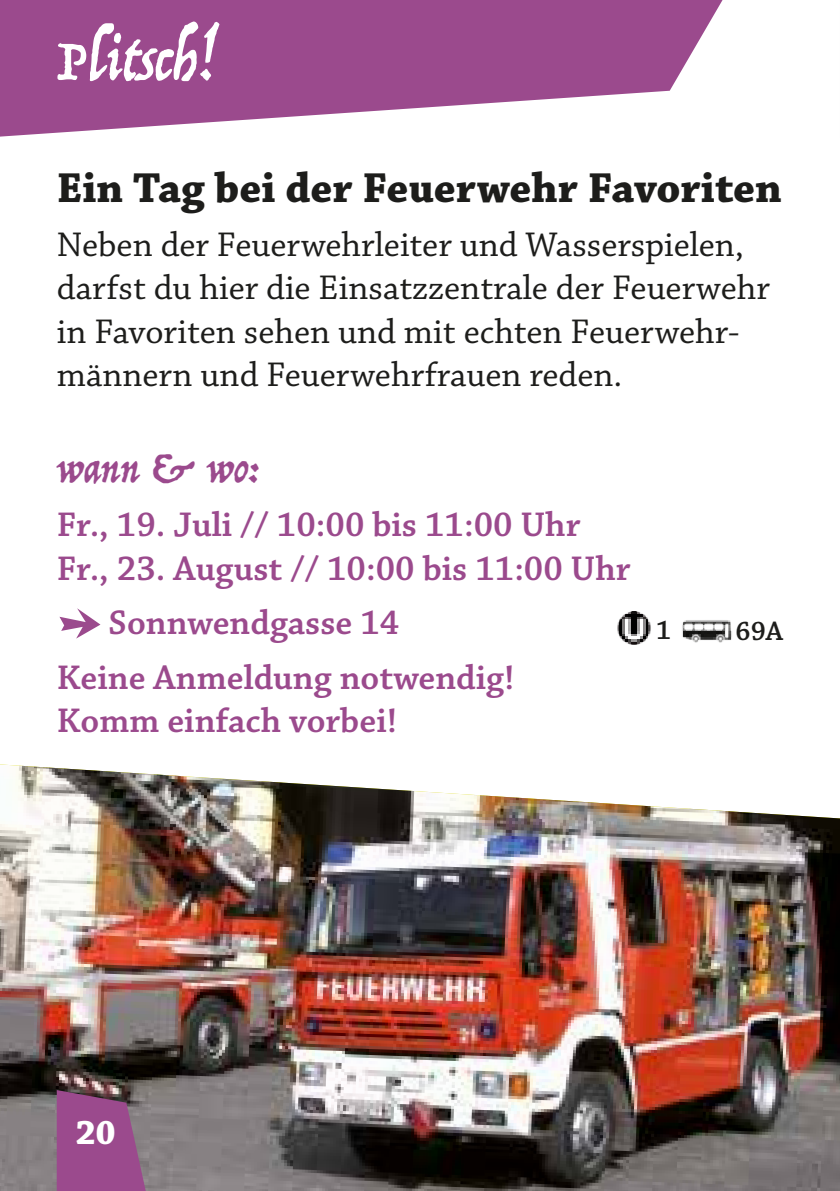
<style>
.page{position:relative;width:840px;height:1191px;background:#fff}
.page>*{position:absolute;margin:0;border:0;box-sizing:border-box;transform-origin:0 0}
.t1{font:64px "Trattatello";color:#fff}
.t2{font:700 44px "Chaparral Pro";color:#1d1d1b}
.t3{font:44px "Trattatello";color:#9b4a8d}
.t4{font:36px/43.2px "Chaparral Pro";color:#1d1d1b}
.t5{font:600 36px/43.2px "Chaparral Pro";color:#9b4a8d}
.t6{font:700 36px "Chaparral Pro";color:#fff}
.t7{font:600 28px "Chaparral Pro";color:#1d1d1b}
</style>
<div class="page">
<svg style="left:0;top:0;width:723px;height:137px;fill:#9b4a8d"></svg>
<img style="left:0;top:764px;width:839px;height:427px">
<svg style="left:57px;top:1090px;width:89px;height:101px;background:#944f87"></svg>
<img style="left:682px;top:620px;width:50px;height:23px">
<img style="left:617px;top:611px;width:34px;height:33px">
<h1 class="t1" style="left:57px;top:20px;width:160px">Plitsch!</h1>
<p class="t2" style="left:57px;top:162px;width:726px">Ein Tag bei der Feuerwehr Favoriten</p>
<p class="t4" style="left:57px;top:224px;width:714px">Neben der Feuerwehrleiter und Wasserspielen, darfst du hier die Einsatzzentrale der Feuerwehr in Favoriten sehen und mit echten Feuerwehr&shy;männern und Feuerwehrfrauen reden.</p>
<p class="t3" style="left:57px;top:441px;width:204px">wann &amp; wo:</p>
<p class="t5" style="left:57px;top:504px;width:575px">Fr., 19. Juli // 10:00 bis 11:00 Uhr<br>Fr., 23. August // 10:00 bis 11:00 Uhr</p>
<p class="t5" style="left:57px;top:596px;width:459px;line-height:54.4px;text-indent:52px">Sonnwendgasse 14<br>Keine Anmeldung notwendig!</p>
<p class="t5" style="left:57px;top:700px;width:342px">Komm einfach vorbei!</p>
<p class="t7" style="left:656px;top:614px;width:17px">1</p>
<p class="t7" style="left:735px;top:615px;width:49px">69A</p>
<p class="t6" style="left:75px;top:1111px;width:42px">20</p>
</div>
